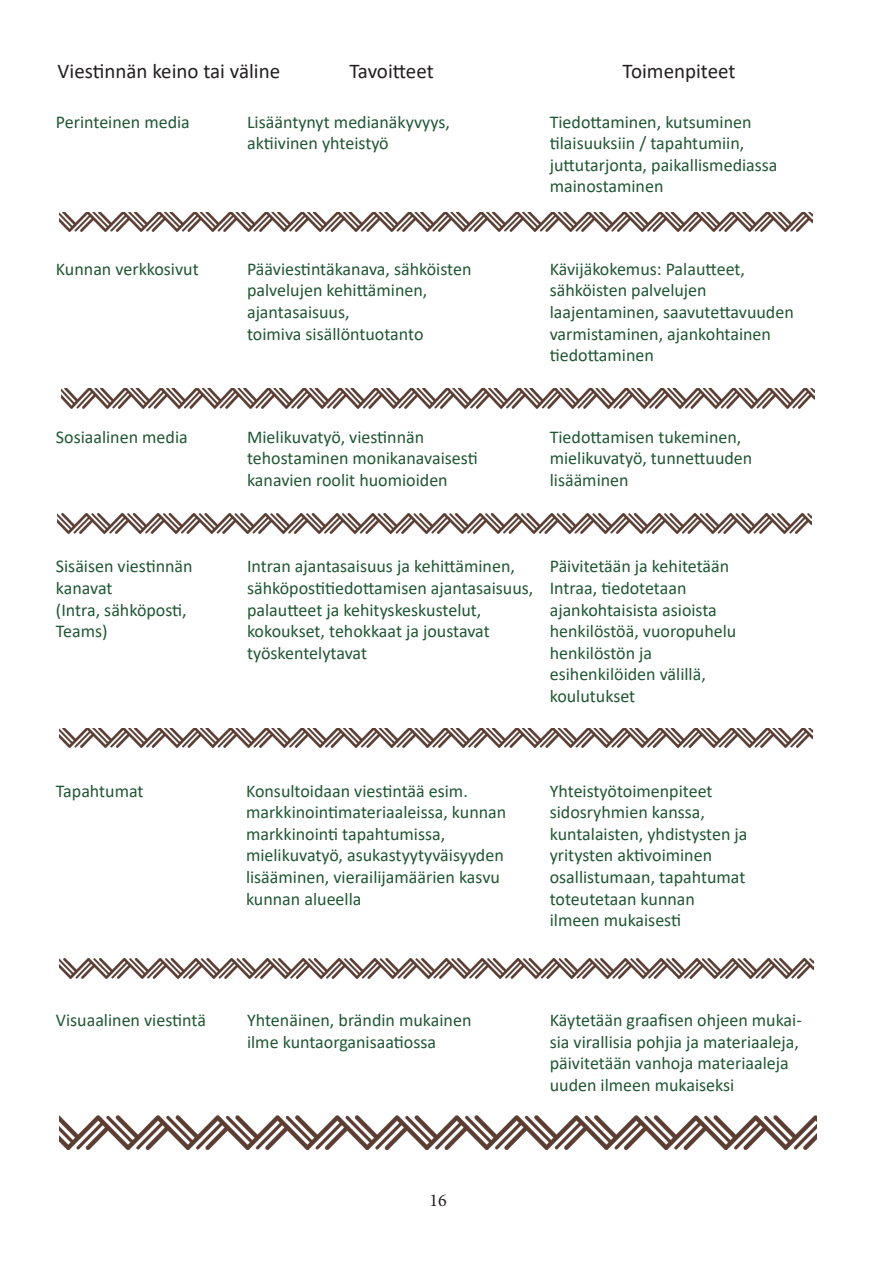
<style>
.page{position:relative;width:893px;height:1263px;background:#fff}
.page>*{position:absolute;margin:0;border:0;box-sizing:border-box;transform-origin:0 0}
.t1{font:21px "Calibri";color:#231f20}
.t2{font:18px/21.6px "Calibri";color:#1f5732}
.t3{font:18px "Minion Pro";color:#231f20}
</style>
<div class="page">
<img style="left:59px;top:212px;width:754px;height:20px">
<img style="left:58px;top:514px;width:753px;height:20px">
<img style="left:59px;top:728px;width:754px;height:20px">
<img style="left:60px;top:959px;width:753px;height:20px">
<img style="left:60px;top:1115px;width:756px;height:35px">
<img style="left:61px;top:388px;width:754px;height:21px">
<p class="t1" style="left:58px;top:56px;width:224px">Viestinnän keino tai väline</p>
<p class="t1" style="left:349px;top:56px;width:86px">Tavoitteet</p>
<p class="t1" style="left:623px;top:56px;width:114px">Toimenpiteet</p>
<p class="t2" style="left:56px;top:110px;width:135px">Perinteinen media</p>
<p class="t2" style="left:247px;top:110px;width:204px">Lisääntynyt medianäkyvyys,</p>
<p class="t2" style="left:247px;top:132px;width:143px">aktiivinen yhteistyö</p>
<p class="t2" style="left:550px;top:110px;width:203px">Tiedottaminen, kutsuminen</p>
<p class="t2" style="left:550px;top:132px;width:196px">tilaisuuksiin / tapahtumiin,</p>
<p class="t2" style="left:550px;top:153px;width:229px">juttutarjonta, paikallismediassa mainostaminen</p>
<p class="t2" style="left:56px;top:257px;width:144px">Kunnan verkkosivut</p>
<p class="t2" style="left:247px;top:257px;width:226px">Pääviestintäkanava, sähköisten</p>
<p class="t2" style="left:247px;top:279px;width:182px">palvelujen kehittäminen,</p>
<p class="t2" style="left:247px;top:301px;width:104px">ajantasaisuus,</p>
<p class="t2" style="left:247px;top:322px;width:178px">toimiva sisällöntuotanto</p>
<p class="t2" style="left:56px;top:425px;width:133px">Sosiaalinen media</p>
<p class="t2" style="left:247px;top:425px;width:179px">Mielikuvatyö, viestinnän</p>
<p class="t2" style="left:247px;top:447px;width:232px">tehostaminen monikanavaisesti</p>
<p class="t2" style="left:247px;top:468px;width:202px">kanavien roolit huomioiden</p>
<p class="t2" style="left:550px;top:257px;width:197px">Kävijäkokemus: Palautteet,</p>
<p class="t2" style="left:550px;top:279px;width:158px">sähköisten palvelujen</p>
<p class="t2" style="left:550px;top:301px;width:245px">laajentaminen, saavutettavuuden varmistaminen, ajankohtainen tiedottaminen</p>
<p class="t2" style="left:550px;top:425px;width:193px">Tiedottamisen tukeminen,</p>
<p class="t2" style="left:550px;top:447px;width:204px">mielikuvatyö, tunnettuuden lisääminen</p>
<p class="t2" style="left:56px;top:555px;width:138px">Sisäisen viestinnän</p>
<p class="t2" style="left:56px;top:577px;width:58px">kanavat</p>
<p class="t2" style="left:56px;top:598px;width:132px">(Intra, sähköposti,</p>
<p class="t2" style="left:56px;top:620px;width:53px">Teams)</p>
<p class="t2" style="left:247px;top:555px;width:269px">Intran ajantasaisuus ja kehittäminen,</p>
<p class="t2" style="left:247px;top:577px;width:288px">sähköpostitiedottamisen ajantasaisuus, palautteet ja kehityskeskustelut,</p>
<p class="t2" style="left:247px;top:620px;width:244px">kokoukset, tehokkaat ja joustavat työskentelytavat</p>
<p class="t2" style="left:550px;top:555px;width:181px">Päivitetään ja kehitetään</p>
<p class="t2" style="left:550px;top:577px;width:138px">Intraa, tiedotetaan</p>
<p class="t2" style="left:550px;top:598px;width:169px">ajankohtaisista asioista</p>
<p class="t2" style="left:550px;top:620px;width:188px">henkilöstöä, vuoropuhelu</p>
<p class="t2" style="left:550px;top:641px;width:104px">henkilöstön ja</p>
<p class="t2" style="left:550px;top:663px;width:158px">esihenkilöiden välillä,</p>
<p class="t2" style="left:550px;top:685px;width:87px">koulutukset</p>
<p class="t2" style="left:56px;top:779px;width:89px">Tapahtumat</p>
<p class="t2" style="left:246px;top:779px;width:223px">Konsultoidaan viestintää esim.</p>
<p class="t2" style="left:246px;top:801px;width:262px">markkinointimateriaaleissa, kunnan markkinointi tapahtumissa,</p>
<p class="t2" style="left:246px;top:844px;width:259px">mielikuvatyö, asukastyytyväisyyden lisääminen, vierailijamäärien kasvu</p>
<p class="t2" style="left:246px;top:887px;width:117px">kunnan alueella</p>
<p class="t2" style="left:550px;top:779px;width:164px">Yhteistyötoimenpiteet</p>
<p class="t2" style="left:550px;top:801px;width:157px">sidosryhmien kanssa,</p>
<p class="t2" style="left:550px;top:822px;width:199px">kuntalaisten, yhdistysten ja</p>
<p class="t2" style="left:550px;top:844px;width:164px">yritysten aktivoiminen</p>
<p class="t2" style="left:550px;top:866px;width:197px">osallistumaan, tapahtumat</p>
<p class="t2" style="left:550px;top:887px;width:147px">toteutetaan kunnan</p>
<p class="t2" style="left:550px;top:909px;width:133px">ilmeen mukaisesti</p>
<p class="t2" style="left:56px;top:1009px;width:152px">Visuaalinen viestintä</p>
<p class="t2" style="left:247px;top:1009px;width:226px">Yhtenäinen, brändin mukainen</p>
<p class="t2" style="left:247px;top:1030px;width:190px">ilme kuntaorganisaatiossa</p>
<p class="t2" style="left:550px;top:1009px;width:254px">Käytetään graafisen ohjeen mukai&shy;sia virallisia pohjia ja materiaaleja, päivitetään vanhoja materiaaleja uuden ilmeen mukaiseksi</p>
<p class="t3" style="left:429px;top:1188px;width:19px">16</p>
</div>
